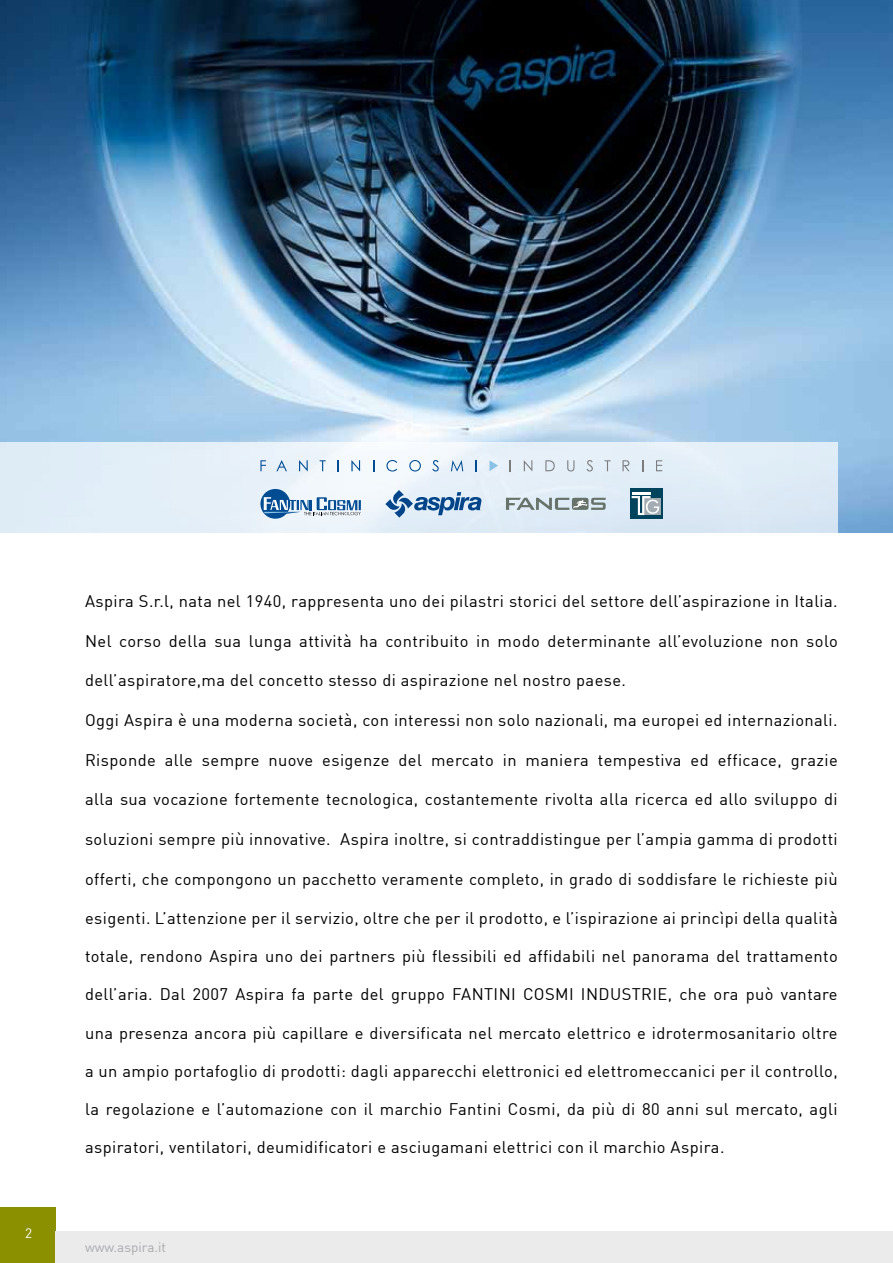
<style>
.page{position:relative;width:893px;height:1263px;background:#fff}
.page>*{position:absolute;margin:0;border:0;box-sizing:border-box;transform-origin:0 0}
.t1{font:16.5px "DIN";letter-spacing:.025em;color:#000}
.t2{font:13.5px "DIN";color:#a9aaac}
.t3{font:13.5px "DIN";color:#fff}
</style>
<div class="page">
<div style="left:0;top:1208px;width:55px;height:55px;background:#8a9000"></div>
<div style="left:55px;top:1232px;width:838px;height:31px;background:#ebebec"></div>
<img style="left:0;top:0;width:893px;height:533px">
<svg style="left:0;top:442px;width:838px;height:91px;background:#e2edf7"></svg>
<svg style="left:260px;top:460px;width:6px;height:11px"></svg>
<svg style="left:276px;top:460px;width:11px;height:11px"></svg>
<svg style="left:299px;top:460px;width:9px;height:11px"></svg>
<svg style="left:320px;top:460px;width:6px;height:11px"></svg>
<svg style="left:351px;top:460px;width:9px;height:11px"></svg>
<svg style="left:386px;top:460px;width:11px;height:11px"></svg>
<svg style="left:409px;top:460px;width:12px;height:11px"></svg>
<svg style="left:432px;top:460px;width:7px;height:11px"></svg>
<svg style="left:451px;top:460px;width:12px;height:11px"></svg>
<svg style="left:524px;top:460px;width:8px;height:11px"></svg>
<svg style="left:545px;top:460px;width:10px;height:11px"></svg>
<svg style="left:567px;top:460px;width:7px;height:11px"></svg>
<svg style="left:586px;top:460px;width:7px;height:11px"></svg>
<svg style="left:604px;top:460px;width:6px;height:11px"></svg>
<svg style="left:622px;top:460px;width:8px;height:11px"></svg>
<svg style="left:656px;top:460px;width:6px;height:11px"></svg>
<svg style="left:489px;top:460px;width:9px;height:11px"></svg>
<svg style="left:506px;top:498px;width:100px;height:12px"></svg>
<svg style="left:260px;top:489px;width:101px;height:30px"></svg>
<svg style="left:385px;top:490px;width:96px;height:28px;background:#99b6d3"></svg>
<div style="left:630px;top:489px;width:32px;height:30px;background:#00435c"></div>
<div style="left:644px;top:498px;width:17px;height:17px;background:#a3acb2"></div>
<svg style="left:632px;top:492px;width:27px;height:23px"></svg>
<p class="t3" style="left:25px;top:1225px;width:9px">2</p>
<p class="t1" style="left:85px;top:591px;width:754px">Aspira S.r.l, nata nel 1940, rappresenta uno dei pilastri storici del settore dell’aspirazione in Italia.</p>
<p class="t1" style="left:85px;top:630px;width:754px">Nel corso della sua lunga attività ha contribuito in modo determinante all’evoluzione non solo</p>
<p class="t1" style="left:85px;top:670px;width:543px">dell’aspiratore,ma del concetto stesso di aspirazione nel nostro paese.</p>
<p class="t1" style="left:85px;top:710px;width:754px">Oggi Aspira è una moderna società, con interessi non solo nazionali, ma europei ed internazionali.</p>
<p class="t1" style="left:85px;top:749px;width:754px">Risponde alle sempre nuove esigenze del mercato in maniera tempestiva ed efficace, grazie</p>
<p class="t1" style="left:85px;top:789px;width:754px">alla sua vocazione fortemente tecnologica, costantemente rivolta alla ricerca ed allo sviluppo di</p>
<p class="t1" style="left:85px;top:828px;width:754px">soluzioni sempre più innovative. Aspira inoltre, si contraddistingue per l’ampia gamma di prodotti</p>
<p class="t1" style="left:85px;top:868px;width:754px">offerti, che compongono un pacchetto veramente completo, in grado di soddisfare le richieste più</p>
<p class="t1" style="left:85px;top:908px;width:754px">esigenti. L’attenzione per il servizio, oltre che per il prodotto, e l’ispirazione ai princìpi della qualità</p>
<p class="t1" style="left:85px;top:946px;width:754px">totale, rendono Aspira uno dei partners più flessibili ed affidabili nel panorama del trattamento</p>
<p class="t1" style="left:85px;top:984px;width:754px">dell’aria. Dal 2007 Aspira fa parte del gruppo FANTINI COSMI INDUSTRIE, che ora può vantare</p>
<p class="t1" style="left:85px;top:1022px;width:754px">una presenza ancora più capillare e diversificata nel mercato elettrico e idrotermosanitario oltre</p>
<p class="t1" style="left:85px;top:1060px;width:754px">a un ampio portafoglio di prodotti: dagli apparecchi elettronici ed elettromeccanici per il controllo,</p>
<p class="t1" style="left:85px;top:1099px;width:754px">la regolazione e l’automazione con il marchio Fantini Cosmi, da più di 80 anni sul mercato, agli</p>
<p class="t1" style="left:85px;top:1137px;width:641px">aspiratori, ventilatori, deumidificatori e asciugamani elettrici con il marchio Aspira.</p>
<p class="t2" style="left:85px;top:1239px;width:82px">www.aspira.it</p>
</div>
